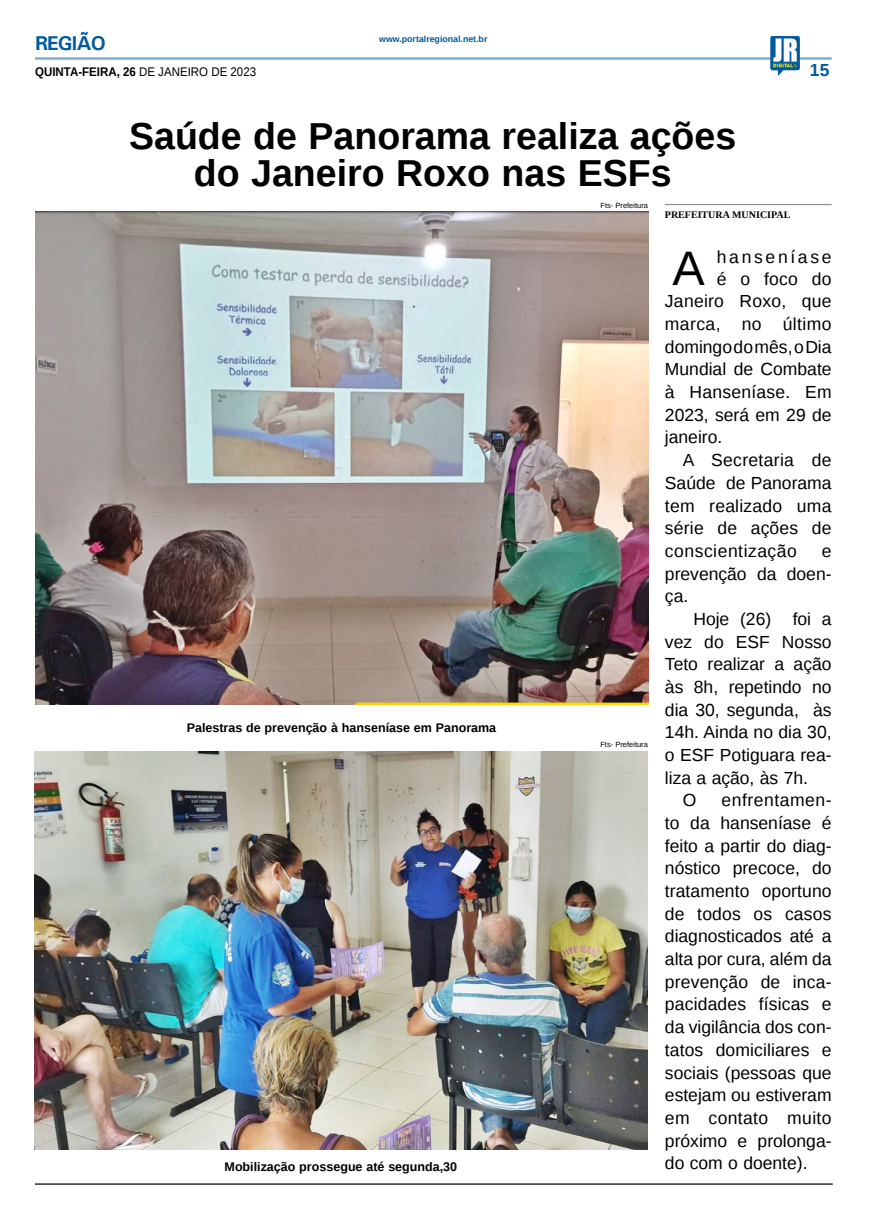
<style>
.page{position:relative;width:869px;height:1223px;background:#fff}
.page>*{position:absolute;margin:0;border:0;box-sizing:border-box;transform-origin:0 0}
.MATÉRIA{font:48.38px "Liberation Sans";color:#000}
.TÍTULO{font:700 37.5px/37.5px "Liberation Sans";color:#000;text-align:center}
.TITULO_PG{font:700 20px "Univers";letter-spacing:-.04em;color:#005a9e}
.MATÉRIA-2{font:17.5px/22.6px "Liberation Sans";color:#000;text-align:justify}
.MATÉRIA-3{font:17.5px "Liberation Sans";letter-spacing:.025em;color:#000}
.MATÉRIA-4{font:17.5px "Liberation Sans";letter-spacing:.155em;color:#000}
.TÍTULO-2{font:700 17.5px "Liberation Sans";color:#005a9e}
.LEGENDA{font:700 12.5px "Liberation Sans";color:#000}
.DATA_PG{font:700 12.5px "Liberation Sans";color:#000;scale:.92 1}
.CRÉDITO_NOME{font:700 10px "Liberation Serif";color:#000}
.DATA_PG-2{font:700 8.75px "Liberation Sans";color:#005a9e}
.CRÉDITO_FOTO{font:7.5px "Liberation Sans";color:#000}
.s1{font-weight:400}
</style>
<div class="page">
<hr style="left:35px;top:57px;width:796px;height:3px;background:#005a9e">
<img style="left:769px;top:36px;width:30px;height:40px">
<hr style="left:35px;top:1183px;width:797px;height:1px;background:#000">
<img style="left:35px;top:211px;width:612px;height:493px">
<img style="left:35px;top:751px;width:612px;height:398px">
<hr style="left:664px;top:204px;width:167px;height:1px;background:#939598">
<p class="TITULO_PG" style="left:35px;top:31px;width:72px">REGIÃO</p>
<p class="DATA_PG" style="left:35px;top:63px;width:242px">QUINTA-FEIRA, 26 <span class="s1">DE JANEIRO DE 2023</span></p>
<p class="DATA_PG-2" style="left:379px;top:33px;width:110px">www.portalregional.net.br</p>
<p class="TÍTULO-2" style="left:809px;top:58px;width:21px">15</p>
<p class="TÍTULO" style="left:129px;top:116px;width:608px">Saúde de Panorama realiza ações do Janeiro Roxo nas ESFs</p>
<p class="CRÉDITO_NOME" style="left:664px;top:208px;width:127px">PREFEITURA MUNICIPAL</p>
<p class="MATÉRIA" style="left:672px;top:241px;width:34px">A</p>
<p class="MATÉRIA-4" style="left:716px;top:247px;width:116px">hanseníase</p>
<p class="CRÉDITO_FOTO" style="left:600px;top:201px;width:49px">Fts- Prefeitura</p>
<p class="MATÉRIA-2" style="left:716px;top:268px;width:116px">é o foco do</p>
<p class="MATÉRIA-2" style="left:664px;top:291px;width:168px">Janeiro Roxo, que</p>
<p class="MATÉRIA-3" style="left:664px;top:314px;width:168px">marca, no último</p>
<p class="MATÉRIA-2" style="left:664px;top:336px;width:168px">domingo do mês, o Dia</p>
<p class="MATÉRIA-2" style="left:664px;top:359px;width:168px">Mundial de Combate</p>
<p class="MATÉRIA-2" style="left:664px;top:381px;width:168px">à Hanseníase. Em</p>
<p class="MATÉRIA-2" style="left:664px;top:404px;width:168px">2023, será em 29 de</p>
<p class="MATÉRIA-2" style="left:664px;top:427px;width:59px">janeiro.</p>
<p class="MATÉRIA-2" style="left:664px;top:449px;width:168px;text-indent:18px">A Secretaria de Saúde de Panorama tem realizado uma série de ações de conscientização</p>
<p class="MATÉRIA-2" style="left:664px;top:540px;width:168px;text-indent:157px">e prevenção da doen&shy;ça.</p>
<p class="MATÉRIA-2" style="left:664px;top:608px;width:168px;text-indent:28px">Hoje (26) foi a vez do ESF Nosso Teto realizar a ação às 8h, repetindo no dia 30, segunda, às 14h. Ainda no dia 30, o ESF Potiguara rea&shy;liza a ação, às 7h.</p>
<p class="MATÉRIA-2" style="left:682px;top:789px;width:15px">O</p>
<p class="LEGENDA" style="left:187px;top:719px;width:311px">Palestras de prevenção à hanseníase em Panorama</p>
<p class="CRÉDITO_FOTO" style="left:600px;top:740px;width:49px">Fts- Prefeitura</p>
<p class="MATÉRIA-2" style="left:664px;top:789px;width:168px;text-indent:57px">enfrentamen&shy;to da hanseníase é feito a partir do diag&shy;nóstico precoce, do tratamento oportuno de todos os casos diagnosticados até a alta por cura, além da prevenção de inca&shy;pacidades físicas e da vigilância dos con&shy;tatos domiciliares e sociais (pessoas que estejam ou estiveram em contato muito próximo e prolonga&shy;do com o doente).</p>
<p class="LEGENDA" style="left:224px;top:1157px;width:234px">Mobilização prossegue até segunda,30</p>
</div>
